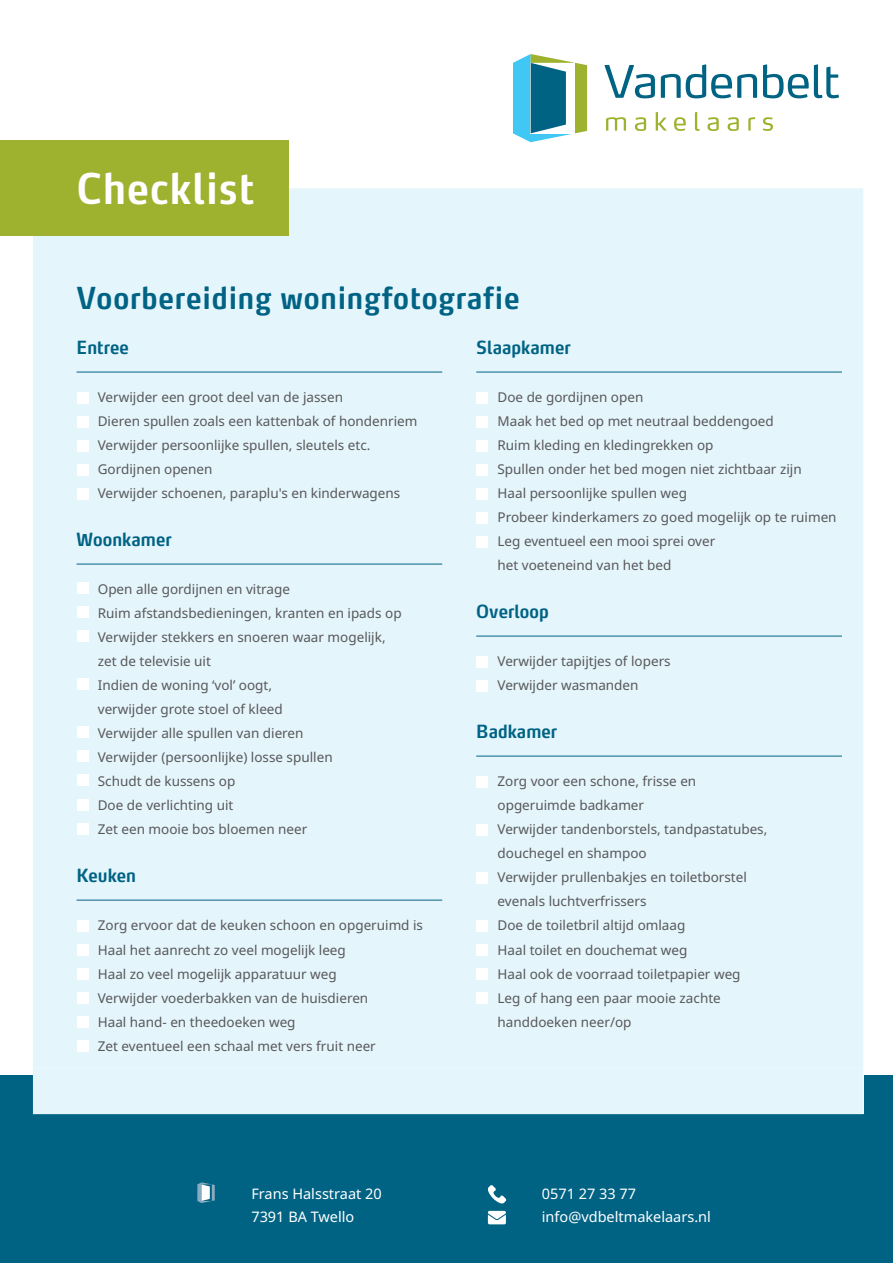
<style>
.page{position:relative;width:893px;height:1263px;background:#fff}
.page>*{position:absolute;margin:0;border:0;box-sizing:border-box;transform-origin:0 0}
.t1{font:600 condensed 42px "Max Pro";letter-spacing:.02em;color:#fff}
.t2{font:600 condensed 30px "Max Pro";letter-spacing:.025em;color:#006384}
.t3{font:600 condensed 18px "Max Pro";color:#006384}
.t4{font:14.55px/23.1px "Noto Sans";color:#fff}
.t5{font:13.5px/24px "Noto Sans";color:#57585a}
</style>
<div class="page">
<div style="left:0;top:1076px;width:893px;height:187px;background:#006384"></div>
<div style="left:33px;top:188px;width:830px;height:879px;background:#e5f5fc"></div>
<div style="left:33px;top:1067px;width:830px;height:47px;background:#e5f5fc"></div>
<div style="left:0;top:140px;width:289px;height:96px;background:#9fb230"></div>
<hr style="left:77px;top:372px;width:365px;height:1px;background:#006384">
<div style="left:77px;top:392px;width:11px;height:12px;background:#fff"></div>
<div style="left:77px;top:416px;width:11px;height:12px;background:#fff"></div>
<div style="left:77px;top:440px;width:11px;height:12px;background:#fff"></div>
<div style="left:77px;top:464px;width:11px;height:12px;background:#fff"></div>
<div style="left:77px;top:488px;width:11px;height:12px;background:#fff"></div>
<hr style="left:77px;top:564px;width:365px;height:1px;background:#006384">
<div style="left:77px;top:582px;width:11px;height:12px;background:#fff"></div>
<div style="left:77px;top:606px;width:11px;height:12px;background:#fff"></div>
<div style="left:77px;top:630px;width:11px;height:12px;background:#fff"></div>
<div style="left:77px;top:678px;width:11px;height:12px;background:#fff"></div>
<div style="left:77px;top:726px;width:11px;height:12px;background:#fff"></div>
<div style="left:77px;top:750px;width:11px;height:12px;background:#fff"></div>
<div style="left:77px;top:774px;width:11px;height:12px;background:#fff"></div>
<div style="left:77px;top:798px;width:11px;height:12px;background:#fff"></div>
<div style="left:77px;top:822px;width:11px;height:12px;background:#fff"></div>
<hr style="left:77px;top:900px;width:365px;height:1px;background:#006384">
<div style="left:77px;top:920px;width:11px;height:12px;background:#fff"></div>
<div style="left:77px;top:944px;width:11px;height:12px;background:#fff"></div>
<div style="left:77px;top:968px;width:11px;height:12px;background:#fff"></div>
<div style="left:77px;top:992px;width:11px;height:12px;background:#fff"></div>
<div style="left:77px;top:1016px;width:11px;height:12px;background:#fff"></div>
<div style="left:77px;top:1040px;width:11px;height:12px;background:#fff"></div>
<hr style="left:476px;top:372px;width:366px;height:1px;background:#006384">
<div style="left:476px;top:392px;width:12px;height:12px;background:#fff"></div>
<div style="left:476px;top:416px;width:12px;height:12px;background:#fff"></div>
<div style="left:476px;top:440px;width:12px;height:12px;background:#fff"></div>
<div style="left:476px;top:464px;width:12px;height:12px;background:#fff"></div>
<div style="left:476px;top:488px;width:12px;height:12px;background:#fff"></div>
<div style="left:476px;top:512px;width:12px;height:12px;background:#fff"></div>
<div style="left:476px;top:536px;width:12px;height:12px;background:#fff"></div>
<hr style="left:476px;top:636px;width:366px;height:1px;background:#006384">
<div style="left:476px;top:656px;width:12px;height:12px;background:#fff"></div>
<div style="left:476px;top:680px;width:12px;height:12px;background:#fff"></div>
<hr style="left:476px;top:756px;width:366px;height:1px;background:#006384">
<div style="left:476px;top:776px;width:12px;height:12px;background:#fff"></div>
<div style="left:476px;top:824px;width:12px;height:12px;background:#fff"></div>
<div style="left:476px;top:872px;width:12px;height:12px;background:#fff"></div>
<div style="left:476px;top:920px;width:12px;height:12px;background:#fff"></div>
<div style="left:476px;top:944px;width:12px;height:12px;background:#fff"></div>
<div style="left:476px;top:968px;width:12px;height:12px;background:#fff"></div>
<div style="left:476px;top:992px;width:12px;height:12px;background:#fff"></div>
<svg style="left:513px;top:54px;width:74px;height:88px"></svg>
<svg style="left:605px;top:65px;width:50px;height:33px"></svg>
<svg style="left:661px;top:64px;width:96px;height:34px"></svg>
<svg style="left:763px;top:64px;width:76px;height:34px"></svg>
<svg style="left:606px;top:117px;width:20px;height:14px"></svg>
<svg style="left:635px;top:117px;width:11px;height:14px"></svg>
<svg style="left:656px;top:112px;width:11px;height:19px"></svg>
<svg style="left:674px;top:117px;width:12px;height:14px"></svg>
<svg style="left:695px;top:112px;width:5px;height:19px"></svg>
<svg style="left:707px;top:117px;width:12px;height:14px"></svg>
<svg style="left:728px;top:117px;width:11px;height:14px"></svg>
<svg style="left:748px;top:117px;width:7px;height:14px"></svg>
<svg style="left:763px;top:117px;width:10px;height:14px"></svg>
<svg style="left:197px;top:1182px;width:18px;height:21px"></svg>
<svg style="left:488px;top:1185px;width:18px;height:19px"></svg>
<svg style="left:488px;top:1211px;width:18px;height:13px"></svg>
<h1 class="t1" style="left:77px;top:153px;width:180px">Checklist</h1>
<h2 class="t2" style="left:77px;top:272px;width:445px">Voorbereiding woningfotografie</h2>
<h3 class="t3" style="left:77px;top:332px;width:54px">Entree</h3>
<p class="t5" style="left:98px;top:386px;width:321px">Verwijder een groot deel van de jassen<br>Dieren spullen zoals een kattenbak of hondenriem Verwijder persoonlijke spullen, sleutels etc.<br>Gordijnen openen<br>Verwijder schoenen, paraplu's en kinderwagens</p>
<h3 class="t3" style="left:77px;top:524px;width:97px">Woonkamer</h3>
<p class="t5" style="left:98px;top:578px;width:305px">Open alle gordijnen en vitrage<br>Ruim afstandsbedieningen, kranten en ipads op<br>Verwijder stekkers en snoeren waar mogelijk, zet de televisie uit<br>Indien de woning ‘vol’ oogt,<br>verwijder grote stoel of kleed<br>Verwijder alle spullen van dieren<br>Verwijder (persoonlijke) losse spullen<br>Schudt de kussens op<br>Doe de verlichting uit<br>Zet een mooie bos bloemen neer</p>
<h3 class="t3" style="left:77px;top:860px;width:61px">Keuken</h3>
<p class="t5" style="left:98px;top:914px;width:327px">Zorg ervoor dat de keuken schoon en opgeruimd is Haal het aanrecht zo veel mogelijk leeg<br>Haal zo veel mogelijk apparatuur weg<br>Verwijder voederbakken van de huisdieren<br>Haal hand- en theedoeken weg<br>Zet eventueel een schaal met vers fruit neer</p>
<h3 class="t3" style="left:476px;top:332px;width:96px">Slaapkamer</h3>
<p class="t5" style="left:497px;top:386px;width:341px">Doe de gordijnen open<br>Maak het bed op met neutraal beddengoed<br>Ruim kleding en kledingrekken op<br>Spullen onder het bed mogen niet zichtbaar zijn<br>Haal persoonlijke spullen weg<br>Probeer kinderkamers zo goed mogelijk op te ruimen Leg eventueel een mooi sprei over<br>het voeteneind van het bed</p>
<h3 class="t3" style="left:476px;top:596px;width:74px">Overloop</h3>
<p class="t5" style="left:497px;top:650px;width:175px">Verwijder tapijtjes of lopers<br>Verwijder wasmanden</p>
<h3 class="t3" style="left:476px;top:716px;width:83px">Badkamer</h3>
<p class="t5" style="left:497px;top:770px;width:271px">Zorg voor een schone, frisse en opgeruimde badkamer<br>Verwijder tandenborstels, tandpastatubes, douchegel en shampoo<br>Verwijder prullenbakjes en toiletborstel evenals luchtverfrissers<br>Doe de toiletbril altijd omlaag<br>Haal toilet en douchemat weg<br>Haal ook de voorraad toiletpapier weg<br>Leg of hang een paar mooie zachte handdoeken neer/op</p>
<p class="t4" style="left:251px;top:1182px;width:132px">Frans Halsstraat 20<br>7391 BA Twello</p>
<p class="t4" style="left:542px;top:1183px;width:171px">0571 27 33 77 info@vdbeltmakelaars.nl</p>
</div>
